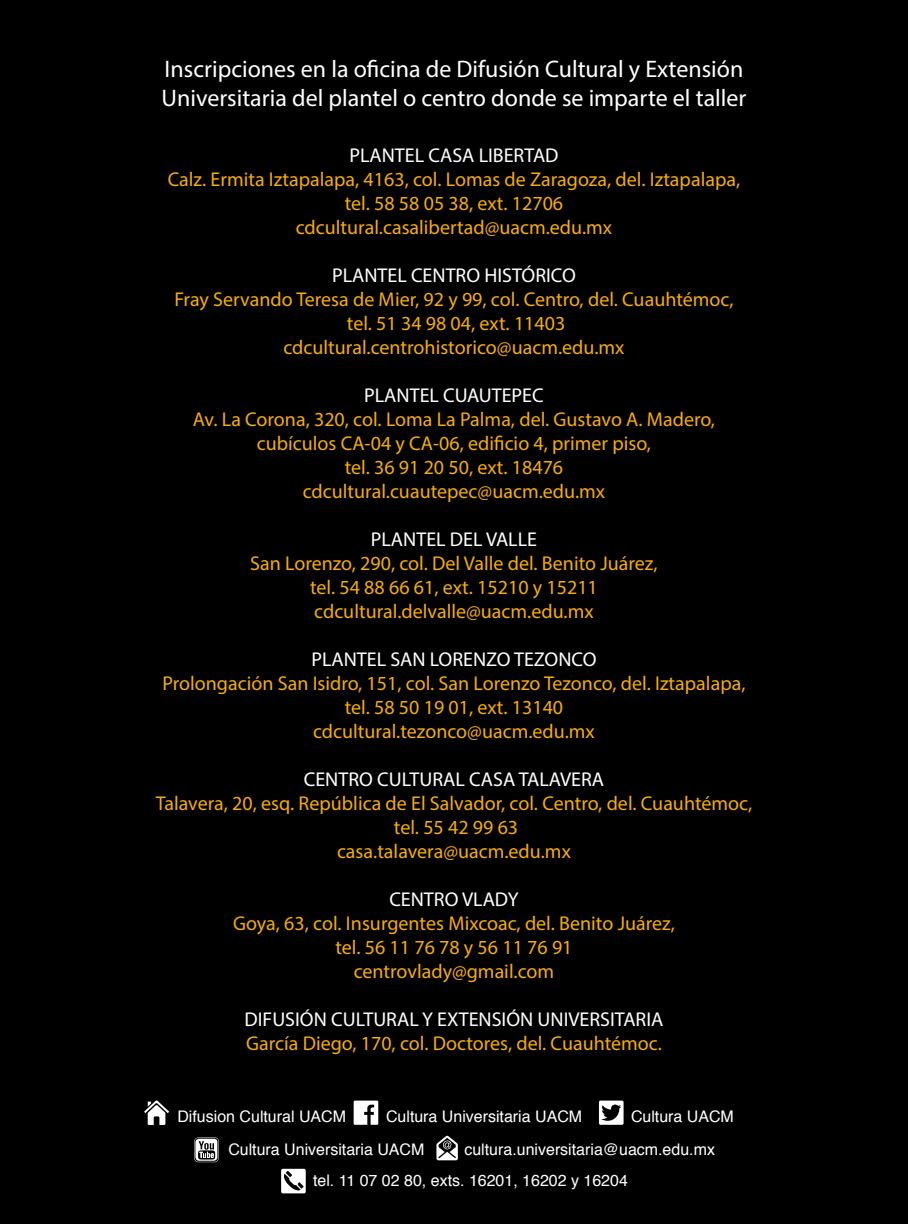
<style>
.page{position:relative;width:908px;height:1224px;background:#fff}
.page>*{position:absolute;margin:0;border:0;box-sizing:border-box;transform-origin:0 0}
.t1{font:24px/28.8px "Myriad Pro";color:#fff}
.t2{font:20px/24px "Myriad Pro";color:#f8ad07;text-align:center}
.t3{font:20px "Myriad Pro";color:#fff}
.t4{font:16px/31.6px "Helvetica";color:#fff}
</style>
<div class="page">
<div style="left:0;top:0;width:907px;height:1224px;background:#000"></div>
<svg style="left:353px;top:1101px;width:25px;height:24px"></svg>
<svg style="left:599px;top:1101px;width:24px;height:24px"></svg>
<svg style="left:144px;top:1100px;width:25px;height:25px"></svg>
<svg style="left:194px;top:1137px;width:25px;height:25px"></svg>
<svg style="left:436px;top:1136px;width:21px;height:24px"></svg>
<svg style="left:281px;top:1169px;width:24px;height:24px"></svg>
<p class="t1" style="left:161px;top:54px;width:586px">Inscripciones en la oficina de Difusión Cultural y Extensión<br>Universitaria del plantel o centro donde se imparte el taller</p>
<p class="t3" style="left:349px;top:143px;width:211px">PLANTEL CASA LIBERTAD</p>
<p class="t2" style="left:168px;top:167px;width:573px">Calz. Ermita Iztapalapa, 4163, col. Lomas de Zaragoza, del. Iztapalapa, tel. 58 58 05 38, ext. 12706<br>cdcultural.casalibertad@uacm.edu.mx</p>
<p class="t3" style="left:332px;top:263px;width:245px">PLANTEL CENTRO HISTÓRICO</p>
<p class="t2" style="left:174px;top:287px;width:560px">Fray Servando Teresa de Mier, 92 y 99, col. Centro, del. Cuauhtémoc, tel. 51 34 98 04, ext. 11403 cdcultural.centrohistorico@uacm.edu.mx</p>
<p class="t3" style="left:364px;top:383px;width:181px">PLANTEL CUAUTEPEC</p>
<p class="t2" style="left:193px;top:407px;width:523px">Av. La Corona, 320, col. Loma La Palma, del. Gustavo A. Madero, cubículos CA-04 y CA-06, edificio 4, primer piso,<br>tel. 36 91 20 50, ext. 18476 cdcultural.cuautepec@uacm.edu.mx</p>
<p class="t3" style="left:370px;top:527px;width:168px">PLANTEL DEL VALLE</p>
<p class="t2" style="left:250px;top:551px;width:408px">San Lorenzo, 290, col. Del Valle del. Benito Juárez, tel. 54 88 66 61, ext. 15210 y 15211 cdcultural.delvalle@uacm.edu.mx</p>
<p class="t3" style="left:311px;top:647px;width:286px">PLANTEL SAN LORENZO TEZONCO</p>
<p class="t2" style="left:162px;top:671px;width:584px">Prolongación San Isidro, 151, col. San Lorenzo Tezonco, del. Iztapalapa, tel. 58 50 19 01, ext. 13140<br>cdcultural.tezonco@uacm.edu.mx</p>
<p class="t3" style="left:303px;top:767px;width:302px">CENTRO CULTURAL CASA TALAVERA</p>
<p class="t2" style="left:156px;top:791px;width:597px">Talavera, 20, esq. República de El Salvador, col. Centro, del. Cuauhtémoc, tel. 55 42 99 63<br>casa.talavera@uacm.edu.mx</p>
<p class="t3" style="left:389px;top:887px;width:131px">CENTRO VLADY</p>
<p class="t2" style="left:233px;top:911px;width:443px">Goya, 63, col. Insurgentes Mixcoac, del. Benito Juárez, tel. 56 11 76 78 y 56 11 76 91 centrovlady@gmail.com</p>
<p class="t3" style="left:244px;top:1007px;width:420px">DIFUSIÓN CULTURAL Y EXTENSIÓN UNIVERSITARIA</p>
<p class="t2" style="left:246px;top:1031px;width:417px">García Diego, 170, col. Doctores, del. Cuauhtémoc.</p>
<p class="t4" style="left:177px;top:1101px;width:170px">Difusion Cultural UACM</p>
<p class="t4" style="left:386px;top:1101px;width:197px">Cultura Universitaria UACM</p>
<p class="t4" style="left:630px;top:1101px;width:104px">Cultura UACM</p>
<p class="t4" style="left:228px;top:1134px;width:197px">Cultura Universitaria UACM</p>
<p class="t4" style="left:313px;top:1134px;width:403px;text-indent:151px">cultura.universitaria@uacm.edu.mx tel. 11 07 02 80, exts. 16201, 16202 y 16204</p>
</div>
